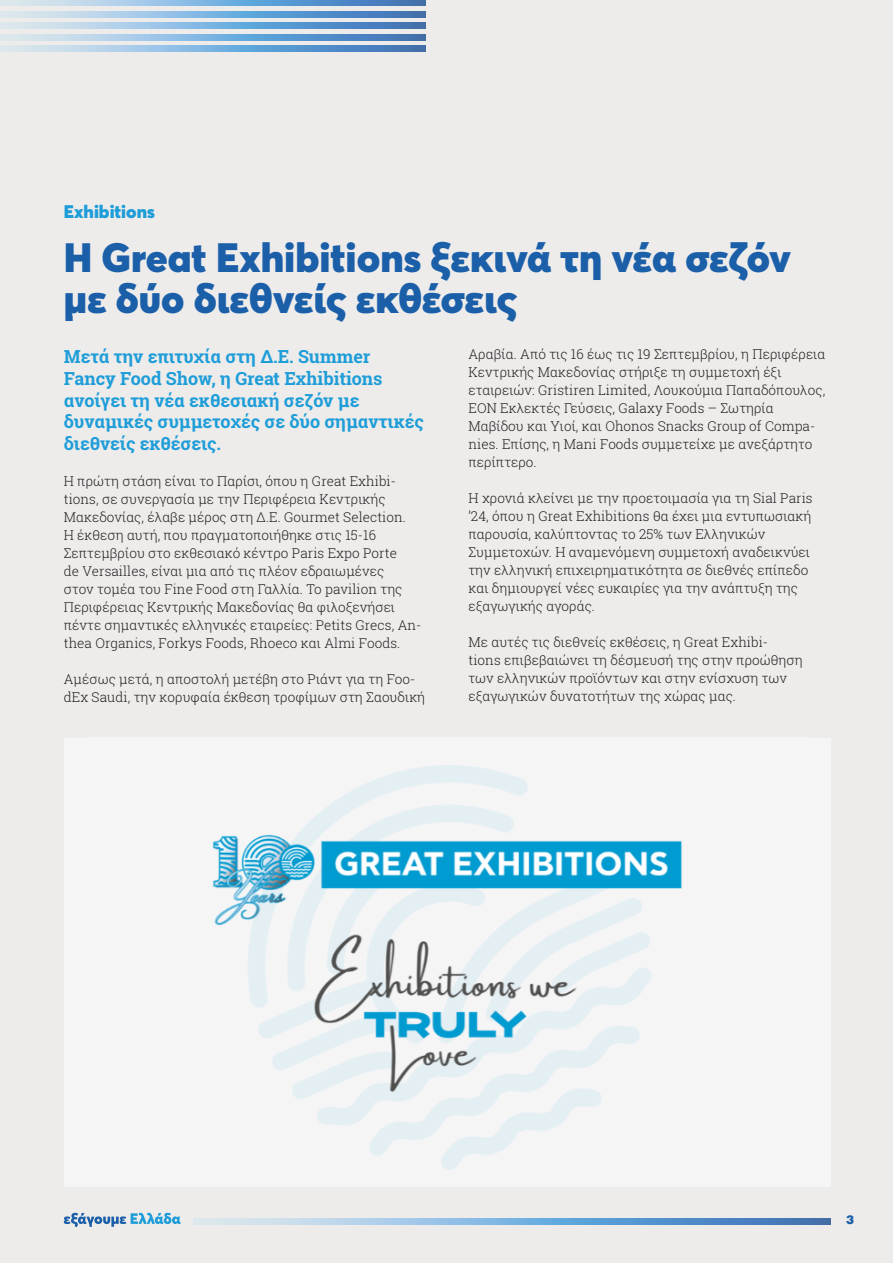
<style>
.page{position:relative;width:893px;height:1263px;background:#edeceb}
.page>*{position:absolute;margin:0;border:0;box-sizing:border-box;transform-origin:0 0}
.t1{font:900 40.5px/40.5px "Averta";color:#1b5fa9}
.t2{font:700 18px/21.6px "Roboto Slab";letter-spacing:-.005em;color:#1e9dd8}
.t3{font:900 18px "Averta";color:#1e9dd8}
.t4{font:300 13.5px/18px "Roboto Slab";letter-spacing:.005em;color:#231f20}
.t5{font:900 12px "UB Helvetica";color:#1b5fa9}
</style>
<div class="page">
<svg style="left:0;top:0;width:426px;height:6px;background:#83b0d9"></svg>
<svg style="left:0;top:23px;width:426px;height:6px;background:#83b0d9"></svg>
<svg style="left:0;top:46px;width:426px;height:5px;background:#83b0d9"></svg>
<svg style="left:0;top:11px;width:426px;height:6px;background:#83b0d9"></svg>
<svg style="left:0;top:34px;width:426px;height:6px;background:#83b0d9"></svg>
<svg style="left:64px;top:1213px;width:117px;height:14px"></svg>
<svg style="left:194px;top:1219px;width:637px;height:5px;background:#83b0d9"></svg>
<div style="left:64px;top:738px;width:767px;height:448px;background:#f5f5f5"></div>
<img style="left:212px;top:765px;width:470px;height:405px">
<h2 class="t3" style="left:64px;top:200px;width:93px">Exhibitions</h2>
<h1 class="t1" style="left:64px;top:237px;width:729px">Η Great Exhibitions ξεκινά τη νέα σεζόν με δύο διεθνείς εκθέσεις</h1>
<h2 class="t2" style="left:64px;top:346px;width:362px">Μετά την επιτυχία στη Δ.Ε. Summer<br>Fancy Food Show, η Great Exhibitions ανοίγει τη νέα εκθεσιακή σεζόν με δυναμικές συμμετοχές σε δύο σημαντικές διεθνείς εκθέσεις.</h2>
<p class="t4" style="left:64px;top:471px;width:359px">Η πρώτη στάση είναι το Παρίσι, όπου η Great Exhibi&shy;tions, σε συνεργασία με την Περιφέρεια Κεντρικής Μακεδονίας, έλαβε μέρος στη Δ.Ε. Gourmet Selection.<br>Η έκθεση αυτή, που πραγματοποιήθηκε στις 15-16<br>Σεπτεμβρίου στο εκθεσιακό κέντρο Paris Expo Porte<br>de Versailles, είναι μια από τις πλέον εδραιωμένες<br>στον τομέα του Fine Food στη Γαλλία. Το pavilion της Περιφέρειας Κεντρικής Μακεδονίας θα φιλοξενήσει πέντε σημαντικές ελληνικές εταιρείες: Petits Grecs, An&shy;thea Organics, Forkys Foods, Rhoeco και Almi Foods.</p>
<p class="t4" style="left:64px;top:669px;width:363px">Αμέσως μετά, η αποστολή μετέβη στο Ριάντ για τη Foo&shy;dEx Saudi, την κορυφαία έκθεση τροφίμων στη Σαουδική</p>
<p class="t4" style="left:468px;top:344px;width:358px">Αραβία. Από τις 16 έως τις 19 Σεπτεμβρίου, η Περιφέρεια Κεντρικής Μακεδονίας στήριξε τη συμμετοχή έξι εταιρειών: Gristiren Limited, Λουκούμια Παπαδόπουλος, EON Εκλεκτές Γεύσεις, Galaxy Foods – Σωτηρία Μαβίδου και Υιοί, και Ohonos Snacks Group of Compa&shy;nies. Επίσης, η Mani Foods συμμετείχε με ανεξάρτητο περίπτερο.</p>
<p class="t4" style="left:468px;top:488px;width:346px">Η χρονιά κλείνει με την προετοιμασία για τη Sial Paris ’24, όπου η Great Exhibitions θα έχει μια εντυπωσιακή παρουσία, καλύπτοντας το 25% των Ελληνικών Συμμετοχών. Η αναμενόμενη συμμετοχή αναδεικνύει την ελληνική επιχειρηματικότητα σε διεθνές επίπεδο και δημιουργεί νέες ευκαιρίες για την ανάπτυξη της εξαγωγικής αγοράς.</p>
<p class="t4" style="left:468px;top:632px;width:336px">Με αυτές τις διεθνείς εκθέσεις, η Great Exhibi&shy;tions επιβεβαιώνει τη δέσμευσή της στην προώθηση των ελληνικών προϊόντων και στην ενίσχυση των εξαγωγικών δυνατοτήτων της χώρας μας.</p>
<p class="t5" style="left:846px;top:1212px;width:10px">3</p>
</div>
